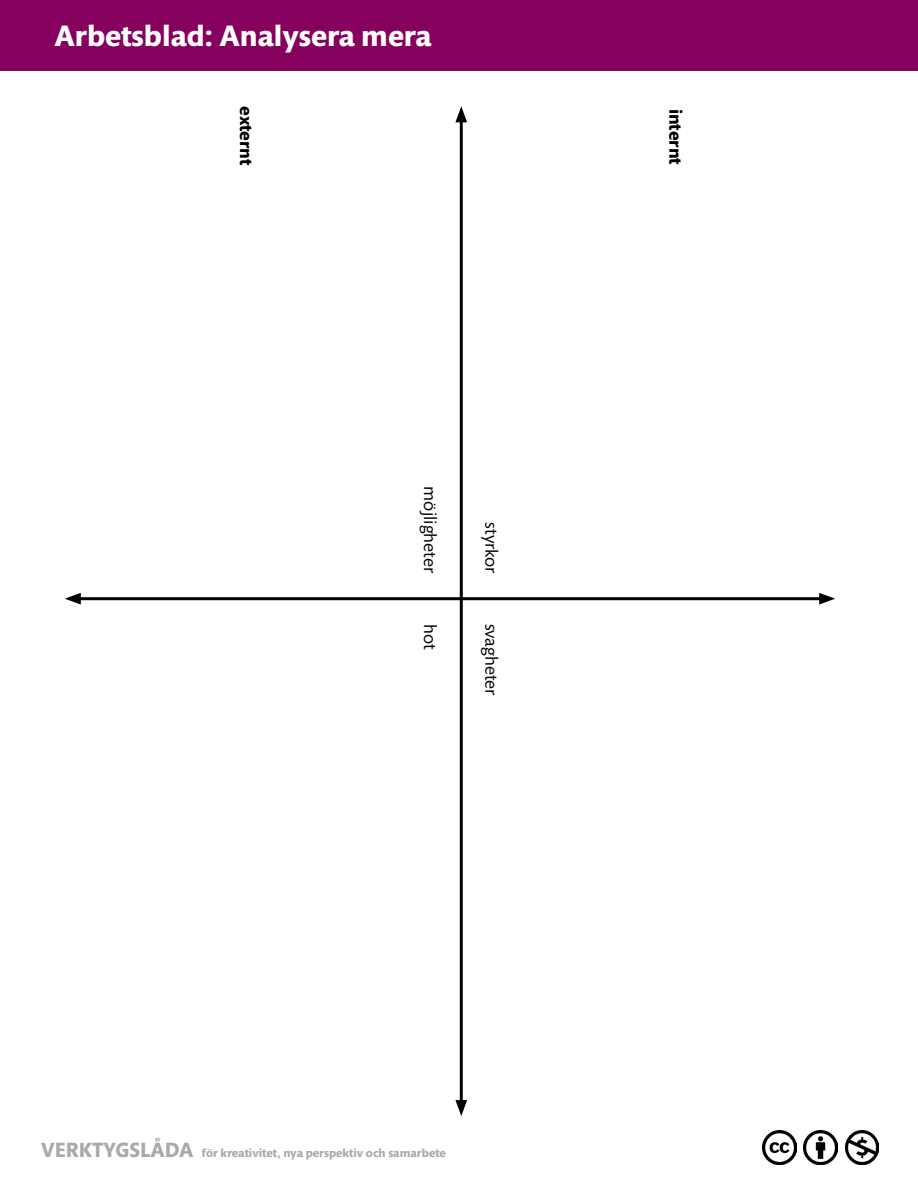
<style>
.page{position:relative;width:918px;height:1188px;background:#fff}
.page>*{position:absolute;margin:0;border:0;box-sizing:border-box;transform-origin:0 0}
.t1{font:700 30px "Mundo Sans Std";color:#fff}
.t2{font:18px "Mundo Sans Std";color:#000}
.t3{font:700 18px "Mundo Sans Std";color:#000}
.t4{font:700 12px "Mundo Sans Std";color:#a7a9ac}
.s1{font-size:21px}
</style>
<div class="page">
<div style="left:0;top:0;width:918px;height:71px;background:#86005e"></div>
<img style="left:804px;top:1131px;width:34px;height:34px">
<img style="left:763px;top:1131px;width:34px;height:34px">
<img style="left:845px;top:1131px;width:34px;height:34px">
<hr style="left:460px;top:117px;width:3px;height:989px;background:#000">
<svg style="left:455px;top:106px;width:12px;height:16px"></svg>
<svg style="left:455px;top:1100px;width:12px;height:16px"></svg>
<hr style="left:75px;top:597px;width:750px;height:3px;background:#000">
<svg style="left:819px;top:593px;width:16px;height:12px"></svg>
<svg style="left:65px;top:593px;width:16px;height:12px"></svg>
<h1 class="t1" style="left:54px;top:19px;width:379px">Arbetsblad: Analysera mera</h1>
<h2 class="t3" style="left:257px;top:106px;width:60px;rotate:90deg">externt</h2>
<h2 class="t3" style="left:686px;top:109px;width:57px;rotate:90deg">internt</h2>
<h2 class="t2" style="left:440px;top:486px;width:88px;rotate:90deg">möjligheter</h2>
<h2 class="t2" style="left:502px;top:522px;width:53px;rotate:90deg">styrkor</h2>
<h2 class="t2" style="left:440px;top:624px;width:27px;rotate:90deg">hot</h2>
<h2 class="t2" style="left:502px;top:624px;width:73px;rotate:90deg">svagheter</h2>
<p class="t4" style="left:41px;top:1146px;width:406px"><span class="s1">VERKTYGSLÅDA</span> för kreativitet, nya perspektiv och samarbete</p>
</div>
